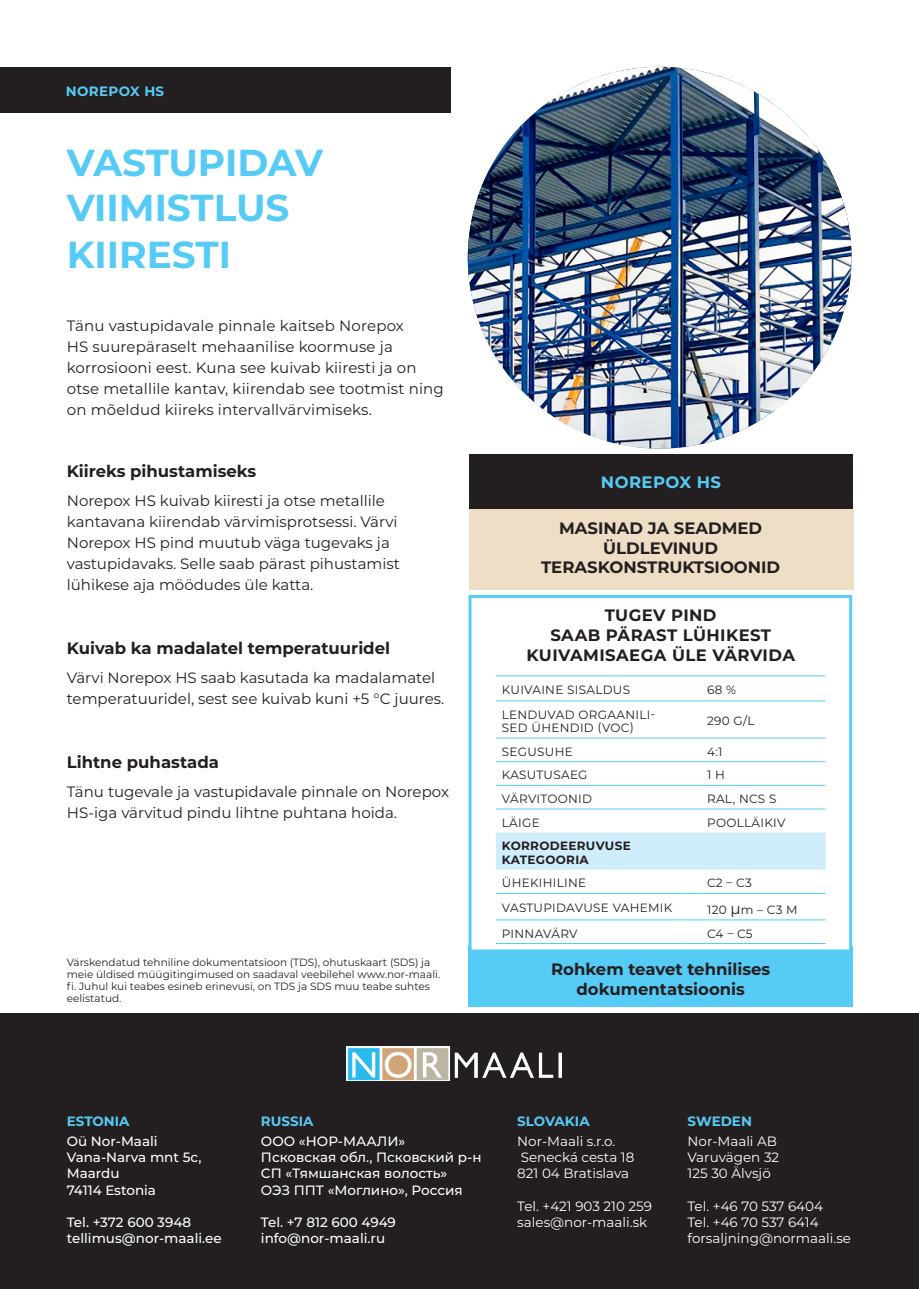
<style>
.page{position:relative;width:919px;height:1289px;background:#fff}
.page>*{position:absolute;margin:0;border:0;box-sizing:border-box;transform-origin:0 0}
.t1{font:700 37.5px/45.9px "Montserrat";color:#56cbf5}
.H4_vasen{font:700 16.5px "Montserrat";color:#231f20}
.H4_keskitetty_sinine{font:700 16.5px/19.8px "Montserrat";letter-spacing:.025em;color:#231f20;text-align:center}
.H4_keskitetty_sinine-2{font:700 16.5px/19.8px "Montserrat";color:#231f20;text-align:center}
.H4_keskitetty{font:700 16.5px/19.8px "Montserrat";color:#231f20;text-align:center}
.H4_keskitetty_sinine-3{font:700 16.5px "Montserrat";letter-spacing:.025em;color:#56cbf5}
.P1{font:15px/21px "Montserrat";color:#231f20}
.yhteystiedot{font:500 13.5px/16.2px "Montserrat";color:#fff}
.yhteystiedot-2{font:13.5px/16.2px "Montserrat";color:#fff}
.yhteystiedot_kv{font:700 13.5px "Montserrat";color:#56cbf5}
.yhteystiedot_kv-2{font:700 13.5px "Montserrat";letter-spacing:.025em;color:#56cbf5}
.lista{font:12px/13.5px "Montserrat";letter-spacing:.025em;color:#231f20}
.lista-2{font:700 12px/13.5px "Montserrat";letter-spacing:.025em;color:#231f20}
.lisätieto{font:10.5px/12px "Montserrat";color:#231f20}
.s1{font-size:15px}
</style>
<div class="page">
<div style="left:0;top:1013px;width:918px;height:275px;background:#231f20"></div>
<div style="left:0;top:67px;width:450px;height:45px;background:#231f20"></div>
<img style="left:467px;top:67px;width:384px;height:381px">
<img style="left:347px;top:1046px;width:215px;height:34px">
<div style="left:469px;top:455px;width:384px;height:105px;background:#231f20"></div>
<div style="left:469px;top:509px;width:385px;height:80px;background:#efdec6"></div>
<div style="left:468px;top:946px;width:384px;height:61px;background:#56cbf5"></div>
<div style="left:468px;top:595px;width:384px;height:357px;background:#fff;border:3px solid #56cbf5"></div>
<div style="left:496px;top:832px;width:329px;height:37px;background:#d0edfb"></div>
<hr style="left:496px;top:675px;width:185px;height:1px;background:#56cbf5">
<svg style="left:681px;top:675px;width:20px;height:1px"></svg>
<hr style="left:701px;top:675px;width:124px;height:1px;background:#56cbf5">
<hr style="left:496px;top:700px;width:185px;height:1px;background:#56cbf5">
<svg style="left:681px;top:700px;width:20px;height:1px"></svg>
<hr style="left:701px;top:700px;width:124px;height:1px;background:#56cbf5">
<hr style="left:496px;top:737px;width:185px;height:1px;background:#56cbf5">
<svg style="left:681px;top:737px;width:20px;height:1px"></svg>
<hr style="left:701px;top:737px;width:124px;height:1px;background:#56cbf5">
<hr style="left:496px;top:761px;width:185px;height:1px;background:#56cbf5">
<svg style="left:681px;top:761px;width:20px;height:1px"></svg>
<hr style="left:701px;top:761px;width:124px;height:1px;background:#56cbf5">
<hr style="left:496px;top:785px;width:185px;height:1px;background:#56cbf5">
<svg style="left:681px;top:785px;width:20px;height:1px"></svg>
<hr style="left:701px;top:785px;width:124px;height:1px;background:#56cbf5">
<hr style="left:496px;top:808px;width:185px;height:1px;background:#56cbf5">
<svg style="left:681px;top:808px;width:20px;height:1px"></svg>
<hr style="left:701px;top:808px;width:124px;height:1px;background:#56cbf5">
<hr style="left:496px;top:893px;width:185px;height:1px;background:#56cbf5">
<svg style="left:681px;top:893px;width:20px;height:1px"></svg>
<hr style="left:701px;top:893px;width:124px;height:1px;background:#56cbf5">
<hr style="left:496px;top:919px;width:185px;height:1px;background:#56cbf5">
<svg style="left:681px;top:919px;width:20px;height:1px"></svg>
<hr style="left:701px;top:919px;width:124px;height:1px;background:#56cbf5">
<hr style="left:496px;top:943px;width:185px;height:1px;background:#56cbf5">
<svg style="left:681px;top:943px;width:20px;height:1px"></svg>
<hr style="left:701px;top:943px;width:124px;height:1px;background:#56cbf5">
<h5 class="yhteystiedot_kv-2" style="left:66px;top:82px;width:100px">NOREPOX HS</h5>
<h3 class="t1" style="left:67px;top:138px;width:258px">VASTUPIDAV<br>VIIMISTLUS<br>KIIRESTI</h3>
<p class="P1" style="left:67px;top:314px;width:378px">Tänu vastupidavale pinnale kaitseb Norepox<br>HS suurepäraselt mehaanilise koormuse ja korrosiooni eest. Kuna see kuivab kiiresti ja on otse metallile kantav, kiirendab see tootmist ning on mõeldud kiireks intervallvärvimiseks.</p>
<p class="H4_vasen" style="left:67px;top:459px;width:191px">Kiireks pihustamiseks</p>
<p class="P1" style="left:67px;top:490px;width:334px">Norepox HS kuivab kiiresti ja otse metallile kantavana kiirendab värvimisprotsessi. Värvi Norepox HS pind muutub väga tugevaks ja vastupidavaks. Selle saab pärast pihustamist lühikese aja möödudes üle katta.</p>
<p class="H4_vasen" style="left:67px;top:636px;width:325px">Kuivab ka madalatel temperatuuridel</p>
<p class="P1" style="left:67px;top:667px;width:379px">Värvi Norepox HS saab kasutada ka madalamatel temperatuuridel, sest see kuivab kuni +5 °C juures.</p>
<p class="H4_vasen" style="left:67px;top:749px;width:154px">Lihtne puhastada</p>
<p class="P1" style="left:67px;top:780px;width:384px">Tänu tugevale ja vastupidavale pinnale on Norepox<br>HS-iga värvitud pindu lihtne puhtana hoida.</p>
<p class="lisätieto" style="left:67px;top:955px;width:375px">Värskendatud tehniline dokumentatsioon (TDS), ohutuskaart (SDS) ja meie üldised müügitingimused on saadaval veebilehel www.nor-maali. fi. Juhul kui teabes esineb erinevusi, on TDS ja SDS muu teabe suhtes eelistatud.</p>
<p class="H4_keskitetty_sinine-3" style="left:601px;top:470px;width:122px">NOREPOX HS</p>
<p class="H4_keskitetty_sinine-2" style="left:559px;top:517px;width:204px">MASINAD JA SEADMED</p>
<p class="H4_keskitetty_sinine-2" style="left:541px;top:537px;width:241px">ÜLDLEVINUD<br>TERASKONSTRUKTSIOONID</p>
<p class="H4_keskitetty_sinine" style="left:526px;top:604px;width:270px">TUGEV PIND<br>SAAB PÄRAST LÜHIKEST<br>KUIVAMISAEGA ÜLE VÄRVIDA</p>
<p class="lista" style="left:502px;top:682px;width:130px">KUIVAINE SISALDUS</p>
<p class="lista" style="left:707px;top:682px;width:30px">68 %</p>
<p class="lista" style="left:502px;top:707px;width:155px">LENDUVAD ORGAANILI-<br>SED ÜHENDID (VOC)</p>
<p class="lista" style="left:707px;top:714px;width:49px">290 G/L</p>
<p class="lista" style="left:502px;top:744px;width:72px">SEGUSUHE</p>
<p class="lista" style="left:707px;top:744px;width:17px">4:1</p>
<p class="lista" style="left:502px;top:768px;width:87px">KASUTUSAEG</p>
<p class="lista" style="left:707px;top:768px;width:19px">1 H</p>
<p class="lista" style="left:502px;top:791px;width:92px">VÄRVITOONID</p>
<p class="lista" style="left:707px;top:791px;width:71px">RAL, NCS S</p>
<p class="lista" style="left:502px;top:815px;width:39px">LÄIGE</p>
<p class="lista" style="left:707px;top:815px;width:80px">POOLLÄIKIV</p>
<p class="lista-2" style="left:502px;top:838px;width:130px">KORRODEERUVUSE<br>KATEGOORIA</p>
<p class="lista" style="left:502px;top:875px;width:86px">ÜHEKIHILINE</p>
<p class="lista" style="left:707px;top:875px;width:46px">C2 – C3</p>
<p class="lista" style="left:502px;top:901px;width:172px">VASTUPIDAVUSE VAHEMIK</p>
<p class="lista" style="left:707px;top:902px;width:92px">120 <span class="s1">µ</span>m – C3 M</p>
<p class="lista" style="left:502px;top:926px;width:77px">PINNAVÄRV</p>
<p class="lista" style="left:707px;top:926px;width:47px">C4 – C5</p>
<p class="H4_keskitetty" style="left:551px;top:958px;width:221px">Rohkem teavet tehnilises dokumentatsioonis</p>
<p class="yhteystiedot_kv" style="left:67px;top:1110px;width:64px">ESTONIA</p>
<p class="yhteystiedot" style="left:67px;top:1132px;width:92px">Oü Nor-Maali</p>
<p class="yhteystiedot" style="left:67px;top:1148px;width:136px">Vana-Narva mnt 5c,<br>Maardu<br>74114 Estonia</p>
<p class="yhteystiedot" style="left:67px;top:1213px;width:156px">Tel. +372 600 3948 tellimus@nor-maali.ee</p>
<p class="yhteystiedot_kv" style="left:261px;top:1110px;width:54px">RUSSIA</p>
<p class="yhteystiedot" style="left:261px;top:1132px;width:222px">ООО «НОР-МААЛИ»<br>Псковская обл., Псковский р-н<br>СП «Тямшанская волость»<br>ОЭЗ ППТ «Моглино», Россия</p>
<p class="yhteystiedot" style="left:261px;top:1213px;width:136px">Tel. +7 812 600 4949 info@nor-maali.ru</p>
<p class="yhteystiedot_kv" style="left:517px;top:1110px;width:74px">SLOVAKIA</p>
<p class="yhteystiedot-2" style="left:517px;top:1132px;width:100px">Nor-Maali s.r.o.</p>
<p class="yhteystiedot-2" style="left:517px;top:1148px;width:118px">Senecká cesta 18<br>821 04 Bratislava</p>
<p class="yhteystiedot-2" style="left:517px;top:1197px;width:136px">Tel. +421 903 210 259</p>
<p class="yhteystiedot-2" style="left:517px;top:1213px;width:132px">sales@nor-maali.sk</p>
<p class="yhteystiedot_kv" style="left:687px;top:1110px;width:66px">SWEDEN</p>
<p class="yhteystiedot-2" style="left:687px;top:1132px;width:91px">Nor-Maali AB</p>
<p class="yhteystiedot-2" style="left:687px;top:1148px;width:93px">Varuvägen 32</p>
<p class="yhteystiedot-2" style="left:687px;top:1164px;width:85px">125 30 Älvsjö</p>
<p class="yhteystiedot-2" style="left:687px;top:1197px;width:137px">Tel. +46 70 537 6404</p>
<p class="yhteystiedot-2" style="left:687px;top:1213px;width:133px">Tel. +46 70 537 6414</p>
<p class="yhteystiedot-2" style="left:687px;top:1229px;width:165px">forsaljning@normaali.se</p>
</div>
